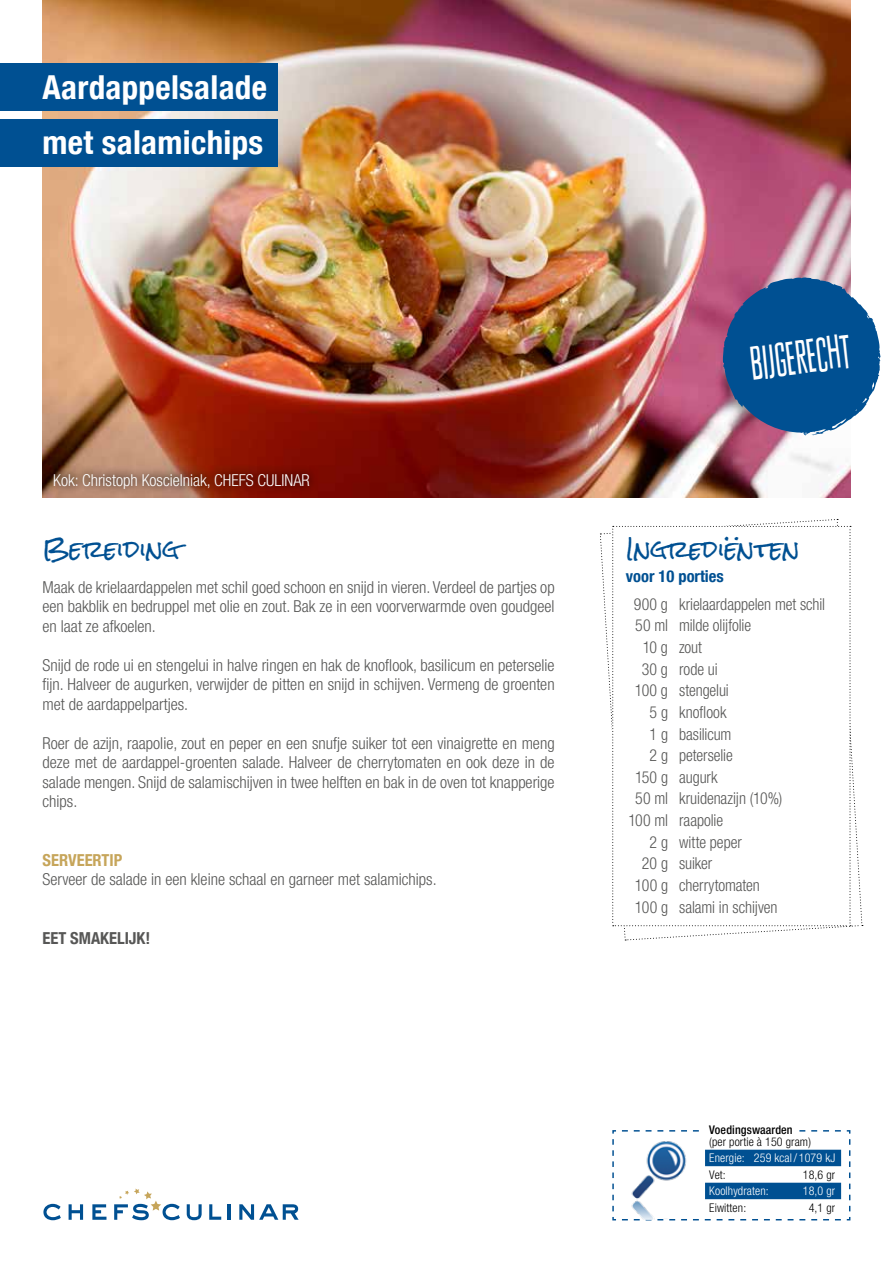
<style>
.page{position:relative;width:893px;height:1263px;background:#fff}
.page>*{position:absolute;margin:0;border:0;box-sizing:border-box;transform-origin:0 0}
.t1{font:45.3px "Sheldon Feather";color:#fff;scale:.91 1}
.t2{font:700 condensed 33px/55.3px "Helvetica Neue LT Com";letter-spacing:.01em;color:#fff}
.t3{font:22.5px "Rock Salt";color:#005092}
.t4{font:300 condensed 16.5px/19.5px "Helvetica Neue LT Com";color:#575756;text-align:justify}
.t5{font:300 condensed 16.5px "Helvetica Neue LT Com";color:#575756;scale:.96 1}
.t6{font:300 condensed 16.5px "Helvetica Neue LT Com";color:#fff}
.t7{font:700 condensed 16.5px "Helvetica Neue LT Com";color:#575756}
.t8{font:700 condensed 16.5px "Helvetica Neue LT Com";color:#005092}
.t9{font:700 condensed 16.5px "Helvetica Neue LT Com";color:#c6a55a}
.t10{font:300 condensed 12px "Helvetica Neue LT Com";letter-spacing:.01em;color:#000}
.t11{font:300 condensed 12px "Helvetica Neue LT Com";letter-spacing:.01em;color:#fff}
.t12{font:500 condensed 12px "Helvetica Neue LT Com";letter-spacing:.01em;color:#000}
</style>
<div class="page">
<img style="left:43px;top:0;width:807px;height:498px">
<svg style="left:43px;top:1204px;width:18px;height:16px"></svg>
<svg style="left:69px;top:1204px;width:14px;height:16px"></svg>
<svg style="left:92px;top:1204px;width:14px;height:16px"></svg>
<svg style="left:114px;top:1188px;width:66px;height:32px"></svg>
<svg style="left:187px;top:1204px;width:15px;height:16px"></svg>
<svg style="left:209px;top:1204px;width:12px;height:16px"></svg>
<hr style="left:227px;top:1204px;width:4px;height:16px;background:#005092">
<svg style="left:239px;top:1204px;width:60px;height:16px"></svg>
<svg style="left:44px;top:464px;width:274px;height:32px;background:#8d4734"></svg>
<svg style="left:600px;top:519px;width:263px;height:422px"></svg>
<svg style="left:723px;top:277px;width:158px;height:158px;background:#31659c"></svg>
<div style="left:0;top:64px;width:277px;height:47px;background:#005092"></div>
<div style="left:0;top:119px;width:277px;height:47px;background:#005092"></div>
<svg style="left:612px;top:1130px;width:239px;height:91px"></svg>
<img style="left:621px;top:1137px;width:73px;height:82px">
<div style="left:704px;top:1123px;width:93px;height:14px;background:#fff"></div>
<div style="left:705px;top:1150px;width:136px;height:16px;background:#005092"></div>
<div style="left:705px;top:1183px;width:136px;height:16px;background:#005092"></div>
<h2 class="t2" style="left:43px;top:60px;width:226px">Aardappelsalade met salamichips</h2>
<p class="t6" style="left:53px;top:470px;width:258px">Kok: Christoph Koscielniak, CHEFS CULINAR</p>
<h3 class="t3" style="left:43px;top:537px;width:139px">Bereiding</h3>
<p class="t4" style="left:43px;top:577px;width:514px">Maak de krielaardappelen met schil goed schoon en snijd in vieren. Verdeel de partjes op een bakblik en bedruppel met olie en zout. Bak ze in een voorverwarmde oven goudgeel en laat ze afkoelen.</p>
<p class="t4" style="left:43px;top:655px;width:514px">Snijd de rode ui en stengelui in halve ringen en hak de knoflook, basilicum en peterselie fijn. Halveer de augurken, verwijder de pitten en snijd in schijven. Vermeng de groenten met de aardappelpartjes.</p>
<p class="t4" style="left:43px;top:733px;width:514px">Roer de azijn, raapolie, zout en peper en een snufje suiker tot een vinaigrette en meng deze met de aardappel-groenten salade. Halveer de cherrytomaten en ook deze in de salade mengen. Snijd de salamischijven in twee helften en bak in de oven tot knapperige chips.</p>
<p class="t9" style="left:43px;top:850px;width:81px">SERVEERTIP</p>
<p class="t4" style="left:43px;top:870px;width:396px">Serveer de salade in een kleine schaal en garneer met salamichips.</p>
<p class="t7" style="left:43px;top:928px;width:109px">EET SMAKELIJK!</p>
<h1 class="t1" style="left:747px;top:341px;width:113px;rotate:-8deg">bijgerecht</h1>
<h3 class="t3" style="left:626px;top:537px;width:175px">Ingrediënten</h3>
<p class="t8" style="left:626px;top:566px;width:99px">voor 10 porties</p>
<p class="t5" style="left:634px;top:594px;width:201px">900 g krielaardappelen met schil</p>
<p class="t5" style="left:635px;top:616px;width:122px">50 ml milde olijfolie</p>
<p class="t5" style="left:643px;top:638px;width:63px">10 g zout</p>
<p class="t5" style="left:642px;top:659px;width:81px">30 g rode ui</p>
<p class="t5" style="left:635px;top:681px;width:99px">100 g stengelui</p>
<p class="t5" style="left:650px;top:703px;width:82px">5 g knoflook</p>
<p class="t5" style="left:650px;top:724px;width:87px">1 g basilicum</p>
<p class="t5" style="left:650px;top:746px;width:88px">2 g peterselie</p>
<p class="t5" style="left:635px;top:767px;width:87px">150 g augurk</p>
<p class="t5" style="left:635px;top:789px;width:155px">50 ml kruidenazijn (10%)</p>
<p class="t5" style="left:628px;top:811px;width:100px">100 ml raapolie</p>
<p class="t5" style="left:650px;top:832px;width:97px">2 g witte peper</p>
<p class="t5" style="left:642px;top:854px;width:75px">20 g suiker</p>
<p class="t5" style="left:635px;top:876px;width:132px">100 g cherrytomaten</p>
<p class="t5" style="left:635px;top:897px;width:150px">100 g salami in schijven</p>
<p class="t12" style="left:709px;top:1122px;width:85px">Voedingswaarden</p>
<p class="t10" style="left:709px;top:1135px;width:103px">(per portie à 150 gram)</p>
<p class="t11" style="left:709px;top:1151px;width:127px">Energie: 259 kcal / 1079 kJ</p>
<p class="t10" style="left:709px;top:1168px;width:18px">Vet:</p>
<p class="t10" style="left:803px;top:1168px;width:34px">18,6 gr</p>
<p class="t11" style="left:709px;top:1184px;width:61px">Koolhydraten:</p>
<p class="t11" style="left:803px;top:1184px;width:34px">18,0 gr</p>
<p class="t10" style="left:709px;top:1201px;width:38px">Eiwitten:</p>
<p class="t10" style="left:809px;top:1201px;width:28px">4,1 gr</p>
</div>
